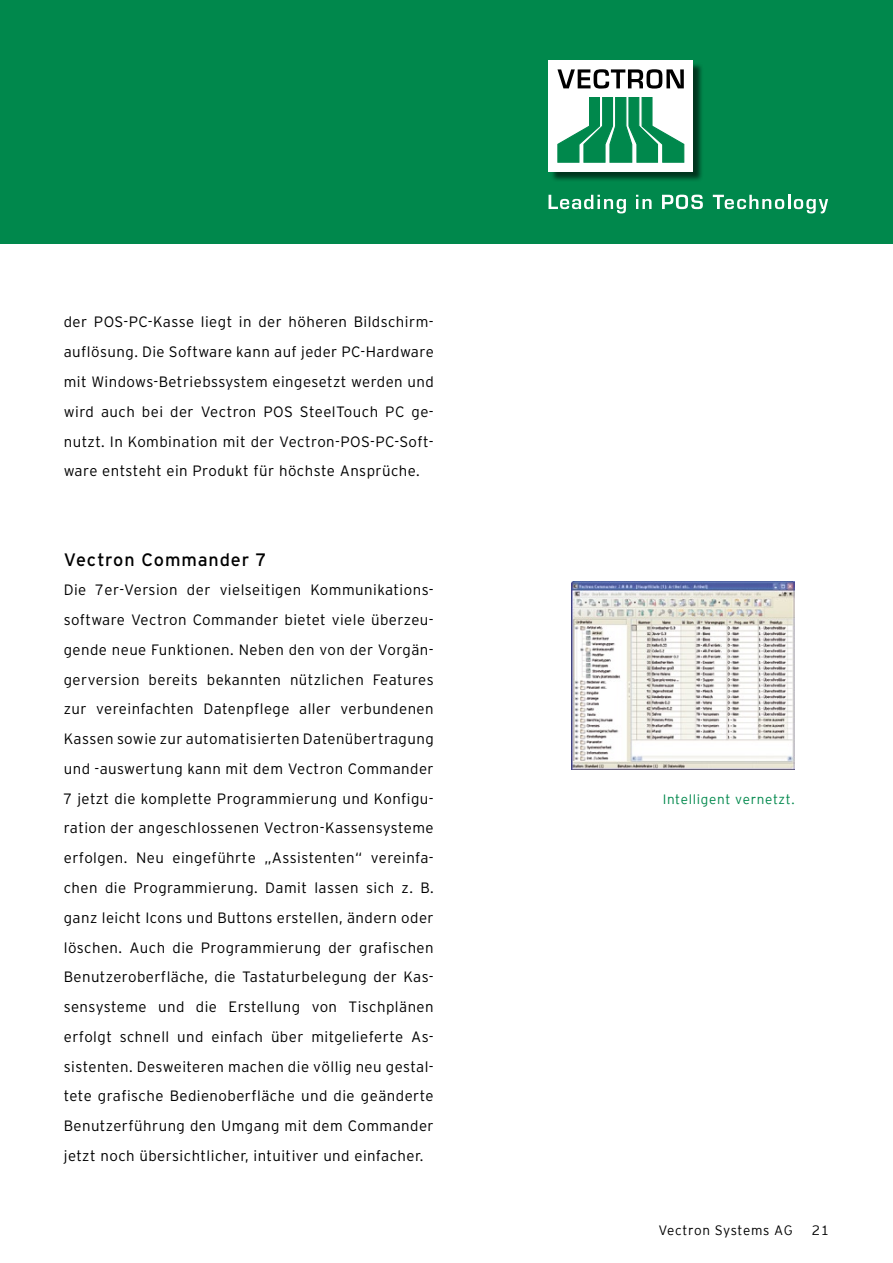
<style>
.page{position:relative;width:893px;height:1263px;background:#fff}
.page>*{position:absolute;margin:0;border:0;box-sizing:border-box;transform-origin:0 0}
.t1{font:18px "Interstate";letter-spacing:.05em;color:#000}
.t2{font:300 15px/29.7px "Interstate";letter-spacing:.03em;color:#000;text-align:justify}
.t3{font:300 13.5px "Vectron Interstate";letter-spacing:.05em;color:#00884c}
.t4{font:300 13.5px "Vectron Interstate";letter-spacing:.045em;color:#000}
</style>
<div class="page">
<img style="left:571px;top:581px;width:224px;height:189px">
<div style="left:0;top:0;width:893px;height:243px;background:#00884c"></div>
<div style="left:550px;top:62px;width:154px;height:120px;background:#000;opacity:.6"></div>
<div style="left:549px;top:60px;width:144px;height:111px;background:#fff"></div>
<svg style="left:557px;top:69px;width:127px;height:20px"></svg>
<svg style="left:557px;top:97px;width:128px;height:66px"></svg>
<svg style="left:549px;top:195px;width:77px;height:18px"></svg>
<svg style="left:636px;top:195px;width:16px;height:14px"></svg>
<svg style="left:662px;top:195px;width:41px;height:14px"></svg>
<svg style="left:713px;top:195px;width:115px;height:18px"></svg>
<p class="t2" style="left:64px;top:307px;width:371px">der POS-PC-Kasse liegt in der höheren Bildschirm&shy;auflösung. Die Software kann auf jeder PC-Hardware mit Windows-Betriebssystem eingesetzt werden und wird auch bei der Vectron POS SteelTouch PC ge&shy;nutzt. In Kombination mit der Vectron-POS-PC-Soft&shy;ware entsteht ein Produkt für höchste Ansprüche.</p>
<p class="t1" style="left:64px;top:548px;width:204px">Vectron Commander 7</p>
<p class="t2" style="left:64px;top:575px;width:371px">Die 7er-Version der vielseitigen Kommunikations&shy;software Vectron Commander bietet viele überzeu&shy;gende neue Funktionen. Neben den von der Vorgän&shy;gerversion bereits bekannten nützlichen Features zur vereinfachten Datenpflege aller verbundenen Kassen sowie zur automatisierten Datenübertragung und -auswertung kann mit dem Vectron Commander 7 jetzt die komplette Programmierung und Konfigu&shy;ration der angeschlossenen Vectron-Kassensysteme erfolgen. Neu eingeführte „Assistenten“ vereinfa&shy;chen die Programmierung. Damit lassen sich z. B. ganz leicht Icons und Buttons erstellen, ändern oder löschen. Auch die Programmierung der grafischen Benutzeroberfläche, die Tastaturbelegung der Kas&shy;sensysteme und die Erstellung von Tischplänen erfolgt schnell und einfach über mitgelieferte As&shy;sistenten. Desweiteren machen die völlig neu gestal&shy;tete grafische Bedienoberfläche und die geänderte Benutzerführung den Umgang mit dem Commander jetzt noch übersichtlicher, intuitiver und einfacher.</p>
<p class="t3" style="left:663px;top:791px;width:133px">Intelligent vernetzt.</p>
<p class="t4" style="left:658px;top:1223px;width:136px">Vectron Systems AG</p>
<p class="t4" style="left:812px;top:1223px;width:19px">21</p>
</div>
